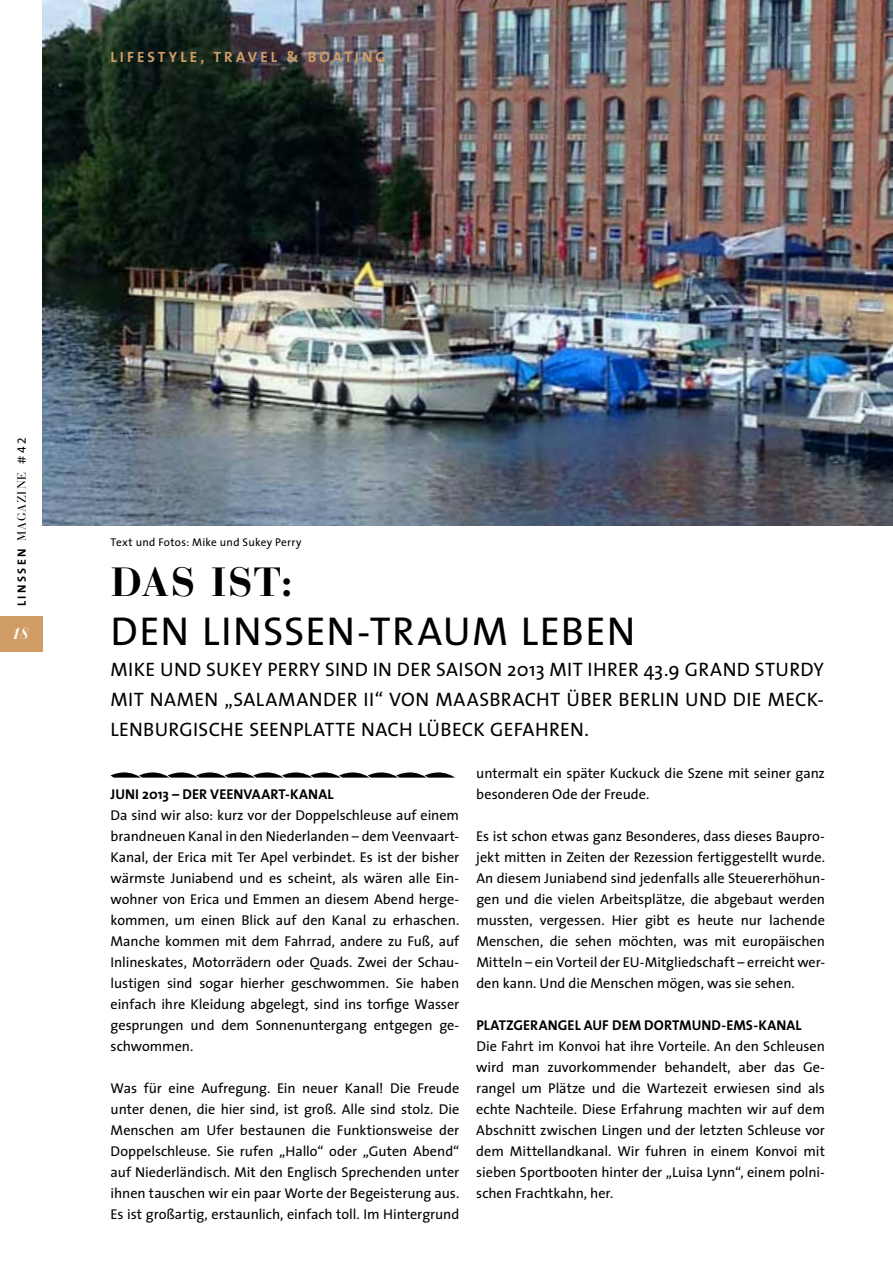
<style>
.page{position:relative;width:893px;height:1263px;background:#fff}
.page>*{position:absolute;margin:0;border:0;box-sizing:border-box;transform-origin:0 0}
.t1{font:40.5px "The Sans";letter-spacing:.025em;color:#000}
.t2{font:700 40.5px "Bauer Bodoni";color:#000}
.t3{font:19.5px/30px "The Sans";letter-spacing:.015em;color:#000;text-align:justify}
.t4{font:italic 700 16.05px "Bauer Bodoni";color:#fff}
.t5{font:700 15px "The Sans";letter-spacing:.205em;color:#d09d66}
.t6{font:14.25px/21px "The Sans";letter-spacing:-.005em;color:#000;text-align:justify}
.t7{font:700 14.25px "The Sans";letter-spacing:.005em;color:#000}
.t8{font:12px "Bauer Bodoni";letter-spacing:.085em;color:#000}
.t9{font:11.25px "The Sans";letter-spacing:.02em;color:#000}
.s1{font-family:"The Sans";font-weight:700}
.s2{font-family:"The Sans"}
.s3{font-family:"The Sans Expert"}
</style>
<div class="page">
<img style="left:43px;top:0;width:850px;height:525px">
<svg style="left:111px;top:772px;width:344px;height:6px"></svg>
<div style="left:0;top:616px;width:43px;height:36px;background:#d09d66"></div>
<p class="t5" style="left:111px;top:44px;width:277px">LIFESTYLE, TRAVEL &amp; BOATING</p>
<p class="t8" style="left:15px;top:606px;width:170px;rotate:-90deg"><span class="s1">LINSSEN</span> magazine <span class="s2">#</span><span class="s3">42</span></p>
<p class="t4" style="left:12px;top:623px;width:19px">18</p>
<p class="t9" style="left:111px;top:535px;width:193px">Text und Fotos: Mike und Sukey Perry</p>
<h1 class="t2" style="left:111px;top:558px;width:183px">DAS IST:</h1>
<h1 class="t1" style="left:111px;top:605px;width:526px">den Linssen-Traum leben</h1>
<h2 class="t3" style="left:110px;top:654px;width:715px">Mike u nd Sukey Perry sind in der Saison 2013 mit ihrer 43.9 Grand Stu rdy mit Namen „Salamander II“ von Maasbracht über Berlin u nd die Meck&shy;lenbu rgische Seenplatte nach Lübeck gefahren.</h2>
<p class="t7" style="left:111px;top:782px;width:224px">JUNI 2013 – DER VEENVAART-KANAL</p>
<p class="t6" style="left:111px;top:804px;width:351px">Da sind wir also: kurz vor der Doppelschleuse auf einem brandneuen Kanal in den Niederlanden – dem Veenvaart-Kanal, der Erica mit Ter Apel verbindet. Es ist der bisher wärmste Juniabend und es scheint, als wären alle Ein&shy;wohner von Erica und Emmen an diesem Abend herge&shy;kommen, um einen Blick auf den Kanal zu erhaschen.<br>Manche kommen mit dem Fahrrad, andere zu Fuß, auf I nlineskates, Motorrädern oder Quads. Zwei der Schau&shy;lustigen sind sogar hierher geschwommen. Sie haben einfach ihre Kleidung abgelegt, sind ins torfige Wasser gesprungen und dem Sonnenuntergang entgegen ge&shy;schwommen.</p>
<p class="t6" style="left:111px;top:1077px;width:350px">Was für eine Aufregung. Ein neuer Kanal! Die Freude unter denen, die hier sind, ist groß. Alle sind stolz. Die Menschen am Ufer bestaunen die Funktionsweise der Doppelschleuse. Sie rufen „Hallo“ oder „Guten Abend“ auf Niederländisch. Mit den Englisch Sprechenden unter ihnen tauschen wir ein paar Worte der Begeisterung aus.<br>Es ist großartig, erstaunlich, einfach toll. I m H intergrund</p>
<p class="t6" style="left:476px;top:762px;width:350px">untermalt ein später Kuckuck die Szene mit seiner ganz besonderen Ode der Freude.</p>
<p class="t6" style="left:476px;top:825px;width:350px">Es ist schon etwas ganz Besonderes, dass dieses Baupro&shy;jekt mitten in Zeiten der Rezession fertiggestellt wurde.<br>An diesem Juniabend sind jedenfalls alle Steuererhöhun&shy;gen und die vielen Arbeitsplätze, die abgebaut werden mussten, vergessen. Hier gibt es heute nur lachende Menschen, die sehen möchten, was mit europäischen Mitteln – ein Vorteil der EU-Mitgliedschaft – erreicht wer&shy;den kann. Und die Menschen mögen, was sie sehen.</p>
<p class="t7" style="left:476px;top:1013px;width:327px">PLATZGERANGEL AUF DEM DORTMUND-EMS-KANAL</p>
<p class="t6" style="left:476px;top:1035px;width:350px">Die Fahrt im Konvoi hat ihre Vorteile. An den Schleusen wird man zuvorkommender behandelt, aber das Ge&shy;rangel um Plätze und die Wartezeit erwiesen sind als echte Nachteile. Diese Erfahrung machten wir auf dem Abschnitt zwischen Lingen und der letzten Schleuse vor dem Mittellandkanal. Wir fuhren in einem Konvoi mit sieben Sportbooten hinter der „Luisa Lynn“, einem polni&shy;schen Frachtkahn, her.</p>
</div>
